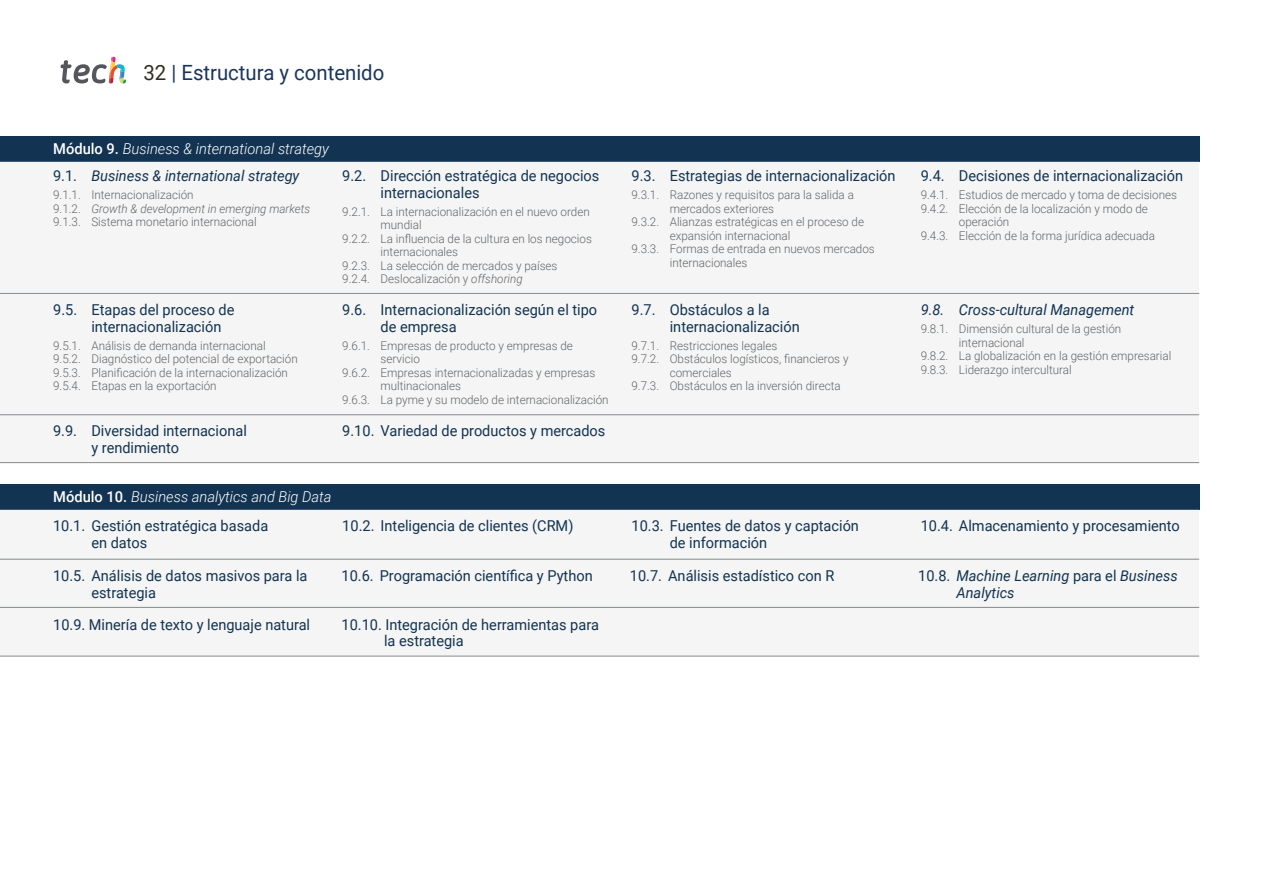
<style>
.page{position:relative;width:1263px;height:893px;background:#fff}
.page>*{position:absolute;margin:0;border:0;box-sizing:border-box;transform-origin:0 0}
.t1{font:21px "Roboto";color:#1a355c}
.t2{font:15px/16.5px "Roboto";color:#123352}
.t3{font:italic 15px/16.5px "Roboto";color:#123352}
.t4{font:italic 300 15px "Roboto";color:#fff}
.t5{font:300 12px/13.5px "Roboto";color:#61646a}
.s1{color:#312e20}
.s2{font-weight:500;font-style:normal}
.s3{font-style:normal}
.s4{font-style:italic}
</style>
<div class="page">
<div style="left:0;top:136px;width:1199px;height:26px;background:#123352"></div>
<div style="left:0;top:484px;width:1199px;height:26px;background:#123352"></div>
<div style="left:0;top:162px;width:1199px;height:301px;background:#f4f5f4"></div>
<div style="left:0;top:510px;width:1199px;height:146px;background:#f4f5f4"></div>
<hr style="left:0;top:414px;width:1199px;height:1px;background:#878a8e">
<hr style="left:0;top:462px;width:1199px;height:1px;background:#878a8e">
<hr style="left:0;top:293px;width:1199px;height:1px;background:#878a8e">
<hr style="left:0;top:607px;width:1199px;height:1px;background:#878a8e">
<hr style="left:0;top:656px;width:1199px;height:1px;background:#878a8e">
<hr style="left:0;top:559px;width:1199px;height:1px;background:#878a8e">
<svg style="left:61px;top:57px;width:65px;height:27px"></svg>
<h1 class="t1" style="left:144px;top:57px;width:242px"><span class="s1">32</span> | Estructura y contenido</h1>
<p class="t4" style="left:53px;top:139px;width:277px"><span class="s2">Módulo 9.</span> Business &amp; international strategy</p>
<p class="t3" style="left:53px;top:167px;width:248px"><span class="s3">9.1.</span> Business &amp; international strategy</p>
<p class="t5" style="left:53px;top:188px;width:259px">9.1.1. Internacionalización<br>9.1.2. <span class="s4">Growth &amp; development in emerging markets<br></span>9.1.3. Sistema monetario internacional</p>
<p class="t2" style="left:91px;top:301px;width:145px;text-indent:-38px">9.5. Etapas del proceso de internacionalización</p>
<p class="t5" style="left:53px;top:338px;width:246px">9.5.1. Análisis de demanda internacional<br>9.5.2. Diagnóstico del potencial de exportación 9.5.3. Planificación de la internacionalización 9.5.4. Etapas en la exportación</p>
<p class="t2" style="left:381px;top:167px;width:220px;text-indent:-38px">9.2. Dirección estratégica de negocios internacionales</p>
<p class="t5" style="left:342px;top:204px;width:249px">9.2.1. La internacionalización en el nuevo orden</p>
<p class="t5" style="left:381px;top:218px;width:43px">mundial</p>
<p class="t5" style="left:342px;top:231px;width:251px">9.2.2. La influencia de la cultura en los negocios</p>
<p class="t5" style="left:381px;top:245px;width:79px">internacionales</p>
<p class="t5" style="left:342px;top:258px;width:217px">9.2.3. La selección de mercados y países</p>
<p class="t5" style="left:342px;top:272px;width:182px">9.2.4. Deslocalización y <span class="s4">offshoring</span></p>
<p class="t2" style="left:381px;top:301px;width:218px;text-indent:-38px">9.6. Internacionalización según el tipo de empresa</p>
<p class="t5" style="left:342px;top:338px;width:232px">9.6.1. Empresas de producto y empresas de</p>
<p class="t5" style="left:381px;top:352px;width:41px">servicio</p>
<p class="t5" style="left:342px;top:365px;width:254px">9.6.2. Empresas internacionalizadas y empresas</p>
<p class="t5" style="left:381px;top:379px;width:82px">multinacionales</p>
<p class="t5" style="left:342px;top:392px;width:268px">9.6.3. La pyme y su modelo de internacionalización</p>
<p class="t2" style="left:91px;top:422px;width:157px;text-indent:-38px">9.9. Diversidad internacional y rendimiento</p>
<p class="t2" style="left:342px;top:422px;width:265px">9.10. Variedad de productos y mercados</p>
<p class="t4" style="left:53px;top:487px;width:280px"><span class="s2">Módulo 10.</span> Business analytics and Big Data</p>
<p class="t2" style="left:631px;top:167px;width:266px">9.3. Estrategias de internacionalización</p>
<p class="t5" style="left:631px;top:188px;width:224px">9.3.1. Razones y requisitos para la salida a</p>
<p class="t5" style="left:670px;top:201px;width:106px">mercados exteriores</p>
<p class="t5" style="left:631px;top:215px;width:234px">9.3.2. Alianzas estratégicas en el proceso de</p>
<p class="t5" style="left:670px;top:228px;width:122px">expansión internacional</p>
<p class="t5" style="left:631px;top:242px;width:245px">9.3.3. Formas de entrada en nuevos mercados</p>
<p class="t5" style="left:670px;top:255px;width:79px">internacionales</p>
<p class="t2" style="left:670px;top:301px;width:131px;text-indent:-38px">9.7. Obstáculos a la internacionalización</p>
<p class="t5" style="left:631px;top:338px;width:147px">9.7.1. Restricciones legales</p>
<p class="t5" style="left:631px;top:352px;width:219px">9.7.2. Obstáculos logísticos, financieros y</p>
<p class="t5" style="left:670px;top:365px;width:64px">comerciales</p>
<p class="t5" style="left:631px;top:379px;width:211px">9.7.3. Obstáculos en la inversión directa</p>
<p class="t2" style="left:921px;top:167px;width:264px">9.4. Decisiones de internacionalización</p>
<p class="t5" style="left:921px;top:188px;width:258px">9.4.1. Estudios de mercado y toma de decisiones</p>
<p class="t5" style="left:921px;top:201px;width:229px">9.4.2. Elección de la localización y modo de</p>
<p class="t5" style="left:959px;top:215px;width:52px">operación</p>
<p class="t5" style="left:921px;top:228px;width:236px">9.4.3. Elección de la forma jurídica adecuada</p>
<p class="t3" style="left:921px;top:301px;width:215px">9.8. Cross-cultural Management</p>
<p class="t5" style="left:921px;top:322px;width:202px">9.8.1. Dimensión cultural de la gestión</p>
<p class="t5" style="left:959px;top:335px;width:67px">internacional</p>
<p class="t5" style="left:921px;top:349px;width:252px">9.8.2. La globalización en la gestión empresarial</p>
<p class="t5" style="left:921px;top:362px;width:153px">9.8.3. Liderazgo intercultural</p>
<p class="t2" style="left:91px;top:517px;width:178px;text-indent:-38px">10.1. Gestión estratégica basada en datos</p>
<p class="t2" style="left:342px;top:517px;width:233px">10.2. Inteligencia de clientes (CRM)</p>
<p class="t2" style="left:670px;top:517px;width:191px;text-indent:-38px">10.3. Fuentes de datos y captación de información</p>
<p class="t2" style="left:921px;top:517px;width:261px">10.4. Almacenamiento y procesamiento</p>
<p class="t2" style="left:91px;top:567px;width:218px;text-indent:-38px">10.5. Análisis de datos masivos para la estrategia</p>
<p class="t2" style="left:341px;top:567px;width:253px">10.6. Programación científica y Python</p>
<p class="t2" style="left:630px;top:567px;width:206px">10.7. Análisis estadístico con R</p>
<p class="t3" style="left:956px;top:567px;width:223px;text-indent:-38px"><span class="s3">10.8.</span> Machine Learning <span class="s3">para el</span> Business<br>Analytics</p>
<p class="t2" style="left:53px;top:615px;width:258px">10.9. Minería de texto y lenguaje natural</p>
<p class="t2" style="left:384px;top:615px;width:216px;text-indent:-43px">10.10. Integración de herramientas para la estrategia</p>
</div>
